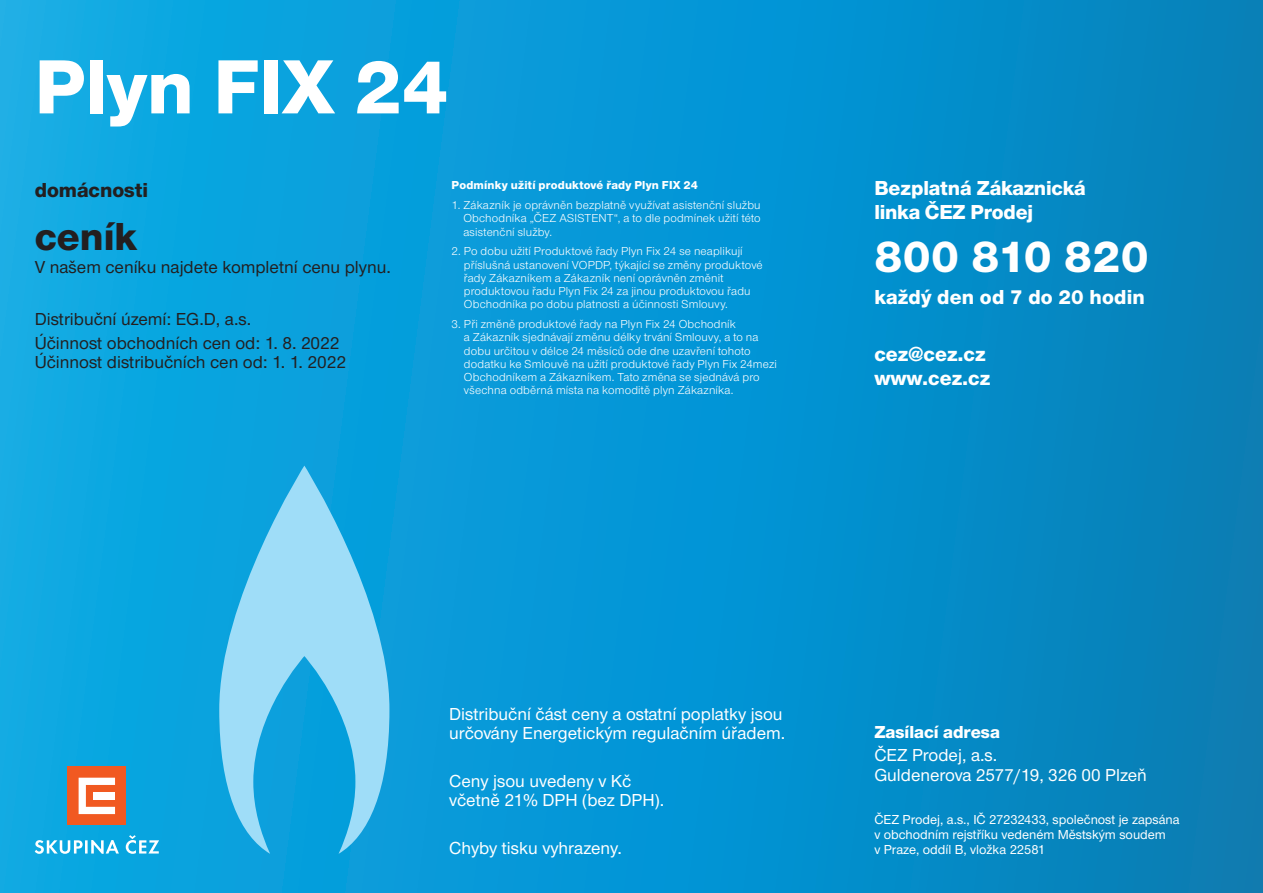
<style>
.page{position:relative;width:1263px;height:893px;background:#fff}
.page>*{position:absolute;margin:0;border:0;box-sizing:border-box;transform-origin:0 0}
.t1{font:800 79.5px "Nimbus CEZOT";color:#fff}
.t2{font:800 46.5px "Nimbus CEZOT";letter-spacing:.01em;color:#fff}
.t3{font:800 40.5px "Nimbus CEZOT";color:#231f20}
.t4{font:800 21px/24px "Nimbus CEZOT";color:#fff}
.t5{font:800 21px "Nimbus CEZOT";color:#231f20}
.t6{font:500 18px/19.5px "Nimbus CEZOT";color:#fff}
.t7{font:500 18px/23.7px "Nimbus CEZOT";color:#231f20}
.t8{font:800 18px "Nimbus CEZOT";color:#fff}
.t9{font:500 13.5px/15px "Nimbus CEZOT";color:#fff}
.t10{font:12px/13.2px "Nimbus CEZOT";letter-spacing:.015em;color:#fff}
.t11{font:800 12px "Nimbus CEZOT";letter-spacing:.015em;color:#fff}
</style>
<div class="page">
<div style="left:0;top:0;width:1263px;height:893px;background:linear-gradient(to right,#0cace9,#0380bc)"></div>
<svg style="left:219px;top:466px;width:170px;height:388px;background:#51bde9"></svg>
<div style="left:67px;top:766px;width:59px;height:59px;background:#f15921"></div>
<svg style="left:79px;top:778px;width:36px;height:36px"></svg>
<div style="left:93px;top:792px;width:22px;height:7px;background:#fff"></div>
<svg style="left:35px;top:835px;width:124px;height:19px"></svg>
<h1 class="t1" style="left:35px;top:41px;width:416px">Plyn FIX 24</h1>
<h3 class="t5" style="left:35px;top:177px;width:115px">domácnosti</h3>
<h3 class="t3" style="left:35px;top:213px;width:104px">ceník</h3>
<h3 class="t7" style="left:35px;top:256px;width:358px">V našem ceníku najdete kompletní cenu plynu.</h3>
<h3 class="t7" style="left:35px;top:307px;width:306px">Distribuční území: EG.D, a.s.<br>Účinnost obchodních cen od: 1. 8. 2022</h3>
<h3 class="t7" style="left:35px;top:350px;width:313px">Účinnost distribučních cen od: 1. 1. 2022</h3>
<p class="t11" style="left:452px;top:179px;width:248px">Podmínky užití produktové řady Plyn FIX 24</p>
<p class="t10" style="left:463px;top:199px;width:299px;text-align:justify;text-indent:-12px">1. Zákazník je oprávněn bezplatně využívat asistenční službu Obchodníka „ČEZ ASISTENT“, a to dle podmínek užití této asistenční služby.</p>
<p class="t10" style="left:464px;top:245px;width:300px;text-indent:-12px">2. Po dobu užití Produktové řady Plyn Fix 24 se neaplikují příslušná ustanovení VOPDP, týkající se změny produktové řady Zákazníkem a Zákazník není oprávněn změnit produktovou řadu Plyn Fix 24 za jinou produktovou řadu Obchodníka po dobu platnosti a účinnosti Smlouvy.</p>
<p class="t10" style="left:464px;top:318px;width:314px;text-indent:-12px">3. Při změně produktové řady na Plyn Fix 24 Obchodník<br>a Zákazník sjednávají změnu délky trvání Smlouvy, a to na dobu určitou v délce 24 měsíců ode dne uzavření tohoto dodatku ke Smlouvě na užití produktové řady Plyn Fix 24mezi Obchodníkem a Zákazníkem. Tato změna se sjednává pro všechna odběrná místa na komoditě plyn Zákazníka.</p>
<h3 class="t4" style="left:874px;top:177px;width:213px">Bezplatná Zákaznická linka ČEZ Prodej</h3>
<h2 class="t2" style="left:874px;top:229px;width:276px">800 810 820</h2>
<h3 class="t4" style="left:874px;top:285px;width:272px">každý den od 7 do 20 hodin</h3>
<h3 class="t4" style="left:874px;top:342px;width:117px">cez@cez.cz www.cez.cz</h3>
<h3 class="t6" style="left:449px;top:704px;width:337px">Distribuční část ceny a ostatní poplatky jsou určovány Energetickým regulačním úřadem.</h3>
<h3 class="t6" style="left:449px;top:771px;width:217px">Ceny jsou uvedeny v Kč včetně 21% DPH (bez DPH).</h3>
<h3 class="t6" style="left:449px;top:838px;width:174px">Chyby tisku vyhrazeny.</h3>
<h3 class="t8" style="left:874px;top:721px;width:127px">Zasílací adresa</h3>
<h3 class="t6" style="left:874px;top:746px;width:274px">ČEZ Prodej, a.s.<br>Guldenerova 2577/19, 326 00 Plzeň</h3>
<p class="t9" style="left:874px;top:812px;width:307px">ČEZ Prodej, a.s., IČ 27232433, společnost je zapsána v obchodním rejstříku vedeném Městským soudem<br>v Praze, oddíl B, vložka 22581</p>
</div>
